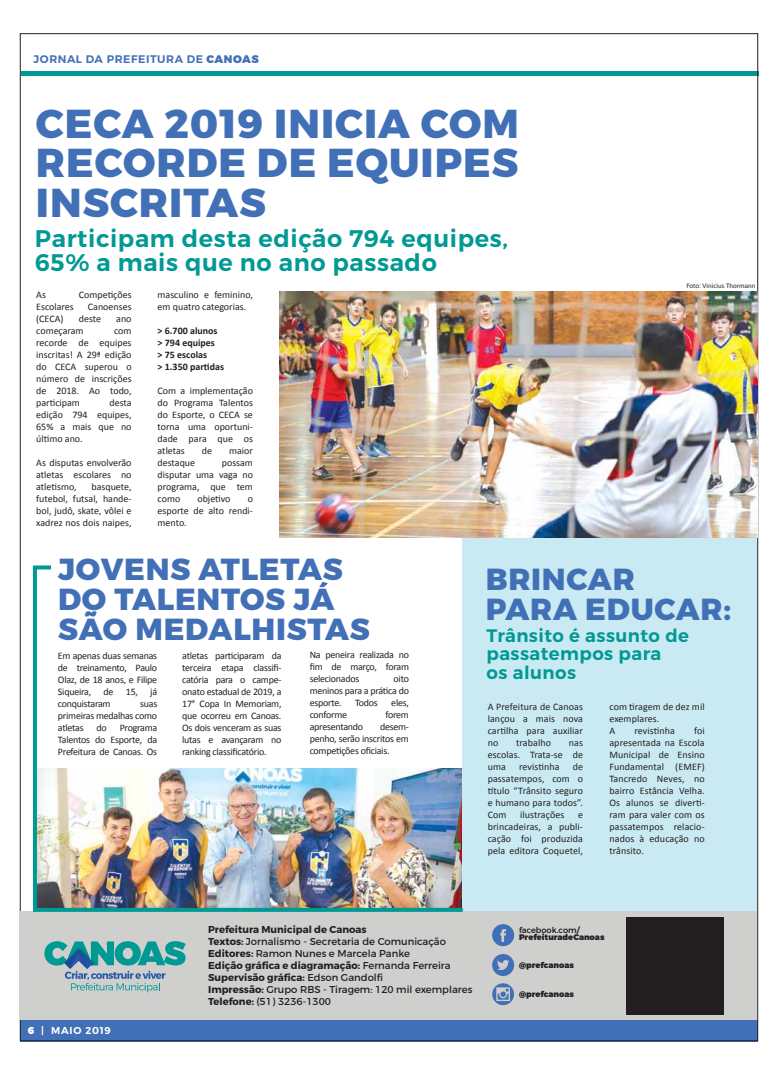
<style>
.page{position:relative;width:780px;height:1078px;background:#fff}
.page>*{position:absolute;margin:0;border:0;box-sizing:border-box;transform-origin:0 0}
.t1{font:800 40.3px/39.8px "Montserrat";letter-spacing:.025em;color:#4270b7;text-align:justify}
.t2{font:800 30.4px/30px "Montserrat";letter-spacing:.025em;color:#4270b7}
.t3{font:600 24px/24px "Montserrat";letter-spacing:.025em;color:#009993}
.t4{font:600 18.1px/18.1px "Montserrat";letter-spacing:.025em;color:#009993}
.t5{font:600 11px "Montserrat";letter-spacing:.05em;color:#4270b7}
.t6{font:10px/12px "Calibri";color:#231f20;text-align:justify}
.t7{font:10px/12px "Montserrat";color:#231f20}
.t8{font:700 10px/12px "Calibri";color:#231f20}
.t9{font:10px "Calibri";letter-spacing:-.025em;color:#231f20}
.t10{font:600 10px "Montserrat";letter-spacing:.075em;color:#fff}
.t11{font:900 8.2px/7.4px "Montserrat";color:#231f20}
.t12{font:7px "Calibri";color:#231f20}
.s1{font-weight:900}
.s2{font-weight:700}
.s3{font-weight:500}
</style>
<div class="page">
<div style="left:462px;top:537px;width:294px;height:373px;background:#c9eaf2"></div>
<hr style="left:21px;top:71px;width:737px;height:4px;background:#009993">
<div style="left:20px;top:1019px;width:737px;height:22px;background:#4270b7"></div>
<div style="left:19px;top:910px;width:737px;height:109px;background:#cfcfce"></div>
<svg style="left:44px;top:941px;width:142px;height:51px"></svg>
<div style="left:626px;top:916px;width:97px;height:97px;background:#231f20"></div>
<svg style="left:492px;top:924px;width:22px;height:21px"></svg>
<svg style="left:492px;top:954px;width:22px;height:21px"></svg>
<svg style="left:492px;top:983px;width:22px;height:21px"></svg>
<img style="left:279px;top:291px;width:478px;height:246px">
<img style="left:31px;top:565px;width:436px;height:347px">
<p class="t5" style="left:34px;top:53px;width:227px">JORNAL DA PREFEITURA DE <span class="s1">CANOAS</span></p>
<h1 class="t1" style="left:36px;top:104px;width:484px">CECA 2019 INICIA COM RECORDE DE EQUIPES INSCRITAS</h1>
<h3 class="t3" style="left:35px;top:227px;width:474px">Participam desta edição 794 equipes,<br>65% a mais que no ano passado</h3>
<p class="t6" style="left:36px;top:288px;width:11px">As</p>
<p class="t6" style="left:79px;top:288px;width:54px">Competições</p>
<p class="t6" style="left:36px;top:300px;width:39px">Escolares</p>
<p class="t6" style="left:88px;top:300px;width:45px">Canoenses</p>
<p class="t6" style="left:36px;top:312px;width:29px">(CECA)</p>
<p class="t6" style="left:79px;top:312px;width:24px">deste</p>
<p class="t6" style="left:116px;top:312px;width:17px">ano</p>
<p class="t6" style="left:36px;top:324px;width:49px">começaram</p>
<p class="t6" style="left:36px;top:324px;width:97px;text-indent:78px">com recorde de equipes inscritas! A 29ª edição do CECA superou o número de inscrições de 2018. Ao todo, participam</p>
<p class="t6" style="left:36px;top:396px;width:97px;text-indent:73px">desta edição 794 equipes, 65% a mais que no último ano.</p>
<p class="t6" style="left:36px;top:456px;width:97px">As disputas envolverão atletas escolares no atletismo,</p>
<p class="t6" style="left:36px;top:480px;width:97px;text-indent:55px">basquete, futebol, futsal, hande&shy;bol, judô, skate, vôlei e xadrez nos dois naipes,</p>
<p class="t6" style="left:158px;top:289px;width:97px">masculino e feminino, em quatro categorias.</p>
<p class="t8" style="left:158px;top:325px;width:68px">&gt; 6.700 alunos &gt; 794 equipes<br>&gt; 75 escolas<br>&gt; 1.350 partidas</p>
<p class="t6" style="left:158px;top:385px;width:97px">Com a implementação do Programa Talentos do Esporte, o CECA se torna uma oportuni&shy;dade para que os atletas</p>
<p class="t6" style="left:202px;top:445px;width:12px">de</p>
<p class="t6" style="left:229px;top:445px;width:25px">maior</p>
<p class="t6" style="left:158px;top:457px;width:39px">destaque</p>
<p class="t6" style="left:158px;top:457px;width:97px;text-indent:64px">possam disputar uma vaga no programa, que tem como</p>
<p class="t6" style="left:197px;top:493px;width:35px">objetivo</p>
<p class="t6" style="left:158px;top:493px;width:97px;text-indent:90px">o esporte de alto rendi&shy;mento.</p>
<p class="t12" style="left:686px;top:281px;width:71px">Foto: Vinicius Thormann</p>
<h2 class="t2" style="left:58px;top:554px;width:313px">JOVENS ATLETAS<br>DO TALENTOS JÁ<br>SÃO MEDALHISTAS</h2>
<p class="t6" style="left:58px;top:649px;width:101px">Em apenas duas semanas de treinamento, Paulo Olaz, de 18 anos, e Filipe Siqueira, de 15, já conquistaram</p>
<p class="t6" style="left:182px;top:650px;width:101px">atletas participaram da terceira etapa classifi&shy;catória para o campe&shy;onato estadual de 2019, a 17° Copa In Memoriam, que ocorreu em Canoas.<br>Os dois venceram as suas lutas e avançaram no ranking classificatório.</p>
<p class="t6" style="left:310px;top:648px;width:101px">Na peneira realizada no fim de março, foram selecionados</p>
<p class="t6" style="left:310px;top:672px;width:101px;text-indent:84px">oito meninos para a prática do esporte.</p>
<p class="t6" style="left:355px;top:696px;width:24px">Todos</p>
<p class="t6" style="left:391px;top:696px;width:19px">eles,</p>
<p class="t6" style="left:58px;top:697px;width:101px;text-indent:82px">suas primeiras medalhas como atletas</p>
<p class="t9" style="left:310px;top:708px;width:39px">conforme</p>
<p class="t6" style="left:385px;top:708px;width:25px">forem</p>
<p class="t9" style="left:310px;top:720px;width:55px">apresentando</p>
<p class="t6" style="left:310px;top:720px;width:101px;text-indent:70px">desem&shy;penho, serão inscritos em competições oficiais.</p>
<p class="t6" style="left:96px;top:721px;width:12px">do</p>
<p class="t6" style="left:58px;top:721px;width:101px;text-indent:62px">Programa Talentos do Esporte, da Prefeitura de Canoas. Os</p>
<h2 class="t2" style="left:485px;top:564px;width:247px">BRINCAR<br>PARA EDUCAR:</h2>
<h3 class="t4" style="left:486px;top:627px;width:204px">Trânsito é assunto de passatempos para<br>os alunos</h3>
<p class="t6" style="left:487px;top:700px;width:97px">A Prefeitura de Canoas lançou a mais nova cartilha para auxiliar no</p>
<p class="t6" style="left:609px;top:700px;width:97px;text-align:left">com tiragem de dez mil exemplares.<br>A</p>
<p class="t6" style="left:609px;top:724px;width:97px;text-indent:85px">foi apresentada na Escola Municipal de Ensino Fundamental (EMEF)<br>Tancredo Neves, no bairro Estância Velha.<br>Os alunos se diverti&shy;ram para valer com os passatempos relacio&shy;nados à educação no trânsito.</p>
<p class="t6" style="left:634px;top:724px;width:42px">revistinha</p>
<p class="t6" style="left:516px;top:736px;width:36px">trabalho</p>
<p class="t6" style="left:487px;top:736px;width:97px;text-indent:81px">nas escolas. Trata-se de uma</p>
<p class="t6" style="left:519px;top:760px;width:42px">revistinha</p>
<p class="t6" style="left:487px;top:760px;width:97px;text-indent:85px">de passatempos, com o título “Trânsito seguro e humano para todos”.<br>Com</p>
<p class="t6" style="left:520px;top:808px;width:46px">ilustrações</p>
<p class="t6" style="left:487px;top:808px;width:97px;text-indent:90px">e brincadeiras, a publi&shy;cação foi produzida pela editora Coquetel,</p>
<p class="t10" style="left:28px;top:1024px;width:85px"><span class="s1">6</span> | MAIO 2019</p>
<p class="t7" style="left:208px;top:923px;width:266px"><span class="s2">Prefeitura Municipal de Canoas<br>Textos:</span> Jornalismo - Secretaria de Comunicação <span class="s2">Editores:</span> Ramon Nunes e Marcela Panke<br><span class="s2">Edição gráfica e diagramação:</span> Fernanda Ferreira <span class="s2">Supervisão gráfica:</span> Edson Gandolfi<br><span class="s2">Impressão:</span> Grupo RBS - Tiragem: 120 mil exemplares <span class="s2">Telefone:</span> (51) 3236-1300</p>
<p class="t11" style="left:519px;top:926px;width:87px"><span class="s3">facebook.com</span><span class="s2">/<br></span>PrefeituradeCanoas</p>
<p class="t11" style="left:519px;top:961px;width:57px">@prefcanoas</p>
<p class="t11" style="left:519px;top:990px;width:57px">@prefcanoas</p>
</div>
